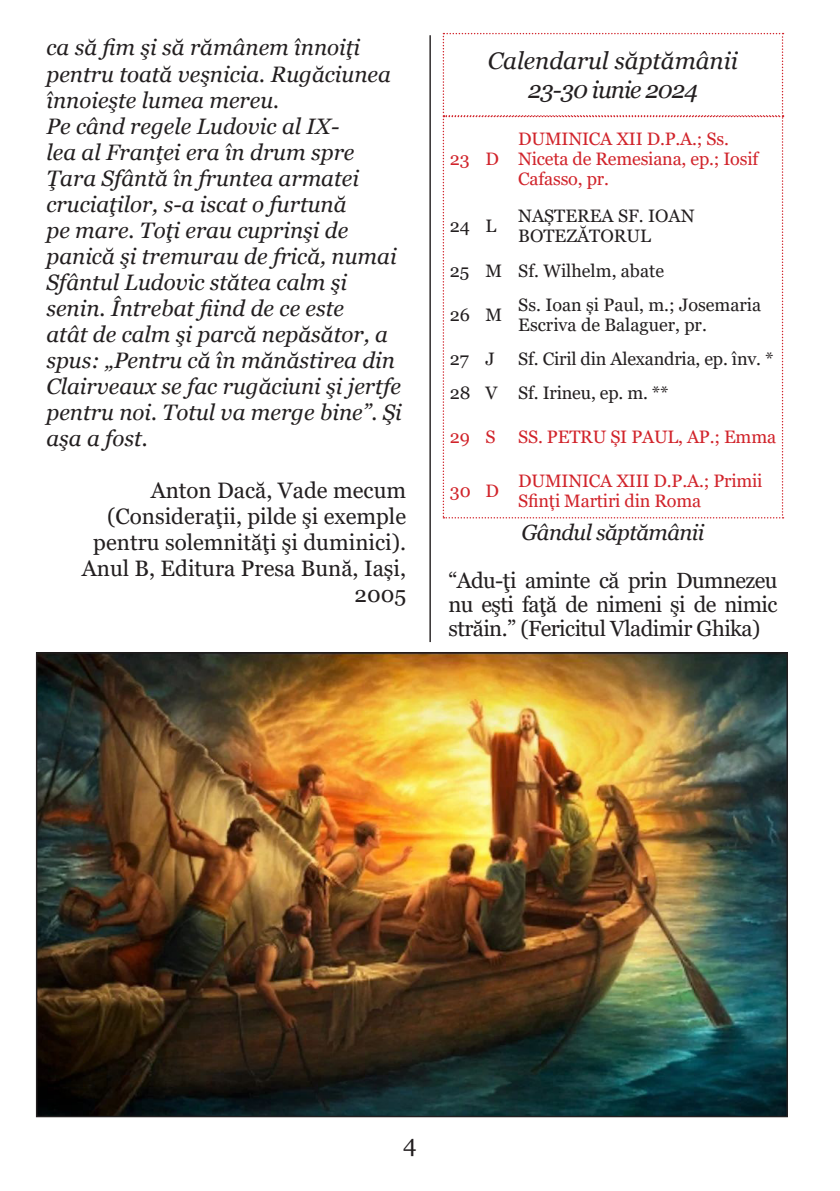
<style>
.page{position:relative;width:840px;height:1191px;background:#fff}
.page>*{position:absolute;margin:0;border:0;box-sizing:border-box;transform-origin:0 0}
.t1{font:italic 24px "Georgia";color:#231f20}
.t2{font:italic 24px "Georgia";letter-spacing:-.04em;color:#231f20}
.t3{font:24px "Georgia";color:#231f20}
.t4{font:italic 22.2px/26px "Georgia";color:#231f20}
.t5{font:22.2px/26px "Georgia";color:#231f20;text-align:right}
.t6{font:22px/24px "Georgia";letter-spacing:-.025em;color:#231f20;text-align:justify}
.t7{font:italic 22px "Georgia";letter-spacing:-.025em;color:#231f20}
.t8{font:18px/20px "Georgia";color:#231f20}
.t9{font:18px/20px "Georgia";letter-spacing:-.01em;color:#d1232a}
</style>
<div class="page">
<img style="left:38px;top:654px;width:747px;height:461px">
<svg style="left:442px;top:33px;width:341px;height:485px"></svg>
<hr style="left:429px;top:35px;width:1px;height:607px;background:#231f20">
<p class="t4" style="left:46px;top:35px;width:346px">ca să fim şi să rămânem înnoiţi pentru toată veşnicia. Rugăciunea înnoieşte lumea mereu.</p>
<p class="t4" style="left:46px;top:113px;width:357px">Pe când regele Ludovic al IX-<br>lea al Franţei era în drum spre<br>Ţara Sfântă în fruntea armatei cruciaţilor, s-a iscat o furtună<br>pe mare. Toţi erau cuprinşi de panică şi tremurau de frică, numai<br>Sfântul Ludovic stătea calm şi senin. Întrebat fiind de ce este<br>atât de calm şi parcă nepăsător, a spus: „Pentru că în mănăstirea din<br>Clairveaux se fac rugăciuni şi jertfe pentru noi. Totul va merge bine”. Şi aşa a fost.</p>
<p class="t5" style="left:82px;top:477px;width:325px">Anton Dacă, Vade mecum (Consideraţii, pilde şi exemple pentru solemnităţi şi duminici).<br>Anul B, Editura Presa Bună, Iași,<br>2005</p>
<p class="t1" style="left:487px;top:46px;width:251px">Calendarul săptămânii</p>
<p class="t2" style="left:528px;top:75px;width:171px">23-30 iunie 2024</p>
<p class="t9" style="left:449px;top:149px;width:21px">23</p>
<p class="t9" style="left:485px;top:149px;width:15px">D</p>
<p class="t9" style="left:518px;top:129px;width:241px">DUMINICA XII D.P.A.; Ss.<br>Niceta de Remesiana, ep.; Iosif<br>Cafasso, pr.</p>
<p class="t8" style="left:449px;top:217px;width:22px">24</p>
<p class="t8" style="left:485px;top:217px;width:12px">L</p>
<p class="t8" style="left:518px;top:207px;width:178px">NAȘTEREA SF. IOAN<br>BOTEZĂTORUL</p>
<p class="t8" style="left:449px;top:261px;width:21px">25</p>
<p class="t8" style="left:485px;top:261px;width:18px">M</p>
<p class="t8" style="left:518px;top:261px;width:147px">Sf. Wilhelm, abate</p>
<p class="t8" style="left:449px;top:305px;width:22px">26</p>
<p class="t8" style="left:485px;top:305px;width:18px">M</p>
<p class="t8" style="left:518px;top:295px;width:244px">Ss. Ioan și Paul, m.; Josemaria<br>Escriva de Balaguer, pr.</p>
<p class="t8" style="left:449px;top:349px;width:21px">27</p>
<p class="t8" style="left:485px;top:349px;width:11px">J</p>
<p class="t8" style="left:518px;top:349px;width:257px">Sf. Ciril din Alexandria, ep. înv. *</p>
<p class="t8" style="left:449px;top:383px;width:22px">28</p>
<p class="t8" style="left:485px;top:383px;width:14px">V</p>
<p class="t8" style="left:518px;top:383px;width:152px">Sf. Irineu, ep. m. **</p>
<p class="t9" style="left:449px;top:427px;width:22px">29</p>
<p class="t9" style="left:485px;top:427px;width:12px">S</p>
<p class="t9" style="left:518px;top:427px;width:259px">SS. PETRU ȘI PAUL, AP.; Emma</p>
<p class="t9" style="left:449px;top:481px;width:22px">30</p>
<p class="t9" style="left:485px;top:481px;width:15px">D</p>
<p class="t9" style="left:518px;top:471px;width:246px">DUMINICA XIII D.P.A.; Primii<br>Sfinți Martiri din Roma</p>
<p class="t7" style="left:521px;top:518px;width:184px">Gândul săptămânii</p>
<p class="t6" style="left:448px;top:569px;width:330px">“Adu-ţi aminte că prin Dumnezeu nu eşti faţă de nimeni şi de nimic străin.” (Fericitul Vladimir Ghika)</p>
<p class="t3" style="left:403px;top:1129px;width:15px">4</p>
</div>
